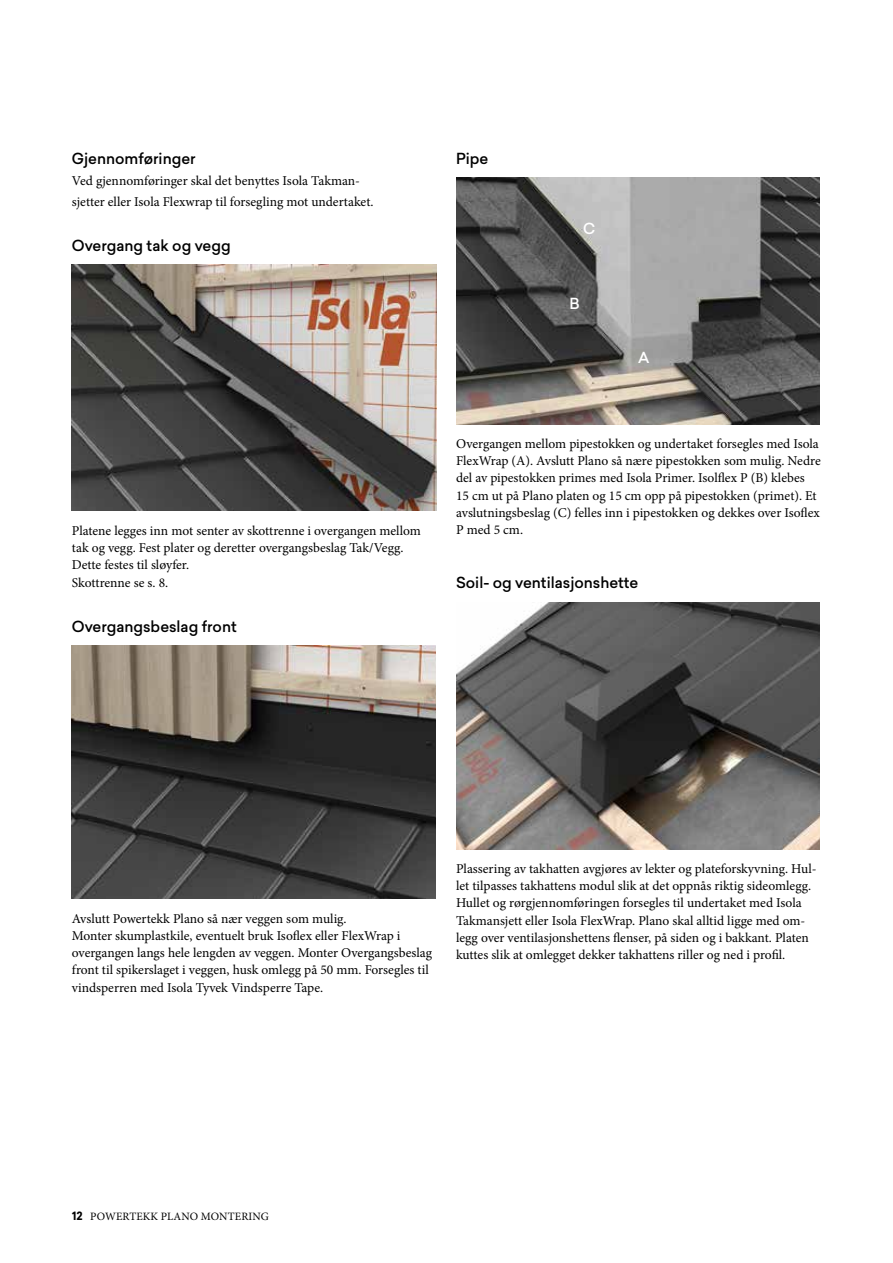
<style>
.page{position:relative;width:893px;height:1263px;background:#fff}
.page>*{position:absolute;margin:0;border:0;box-sizing:border-box;transform-origin:0 0}
.t1{font:500 15px "Sailec";color:#000}
.t2{font:500 15px "Sailec";color:#fff}
.t3{font:13.5px/17.2px "Minion Pro";color:#000}
.t4{font:11.25px "Minion Pro";letter-spacing:.01em;color:#000}
.s1{font-family:"Sailec";font-weight:700}
</style>
<div class="page">
<img style="left:72px;top:265px;width:365px;height:245px">
<img style="left:72px;top:646px;width:364px;height:253px">
<img style="left:456px;top:178px;width:364px;height:246px">
<img style="left:456px;top:603px;width:364px;height:246px">
<p class="t1" style="left:72px;top:148px;width:125px">Gjennomføringer</p>
<p class="t3" style="left:72px;top:170px;width:303px;line-height:21px">Ved gjennomføringer skal det benyttes Isola Takman&shy;sjetter eller Isola Flexwrap til forsegling mot undertaket.</p>
<p class="t1" style="left:72px;top:235px;width:160px">Overgang tak og vegg</p>
<p class="t3" style="left:72px;top:522px;width:350px">Platene legges inn mot senter av skottrenne i overgangen mellom tak og vegg. Fest plater og deretter overgangsbeslag Tak/Vegg.<br>Dette festes til sløyfer.<br>Skottrenne se s. 8.</p>
<p class="t1" style="left:72px;top:616px;width:166px">Overgangsbeslag front</p>
<p class="t1" style="left:456px;top:148px;width:34px">Pipe</p>
<p class="t2" style="left:583px;top:218px;width:14px">C</p>
<p class="t2" style="left:569px;top:293px;width:12px">B</p>
<p class="t2" style="left:638px;top:347px;width:13px">A</p>
<p class="t3" style="left:456px;top:435px;width:366px">Overgangen mellom pipestokken og undertaket forsegles med Isola FlexWrap (A). Avslutt Plano så nære pipestokken som mulig. Nedre del av pipestokken primes med Isola Primer. Isolflex P (B) klebes 15 cm ut på Plano platen og 15 cm opp på pipestokken (primet). Et avslutningsbeslag (C) felles inn i pipestokken og dekkes over Isoflex P med 5 cm.</p>
<p class="t1" style="left:456px;top:572px;width:184px">Soil- og ventilasjonshette</p>
<p class="t3" style="left:72px;top:910px;width:362px">Avslutt Powertekk Plano så nær veggen som mulig.<br>Monter skumplastkile, eventuelt bruk Isoflex eller FlexWrap i overgangen langs hele lengden av veggen. Monter Overgangsbeslag front til spikerslaget i veggen, husk omlegg på 50 mm. Forsegles til vindsperren med Isola Tyvek Vindsperre Tape.</p>
<p class="t3" style="left:456px;top:860px;width:362px">Plassering av takhatten avgjøres av lekter og plateforskyvning. Hul&shy;let tilpasses takhattens modul slik at det oppnås riktig sideomlegg.<br>Hullet og rørgjennomføringen forsegles til undertaket med Isola Takmansjett eller Isola FlexWrap. Plano skal alltid ligge med om&shy;legg over ventilasjonshettens flenser, på siden og i bakkant. Platen kuttes slik at omlegget dekker takhattens riller og ned i profil.</p>
<p class="t4" style="left:72px;top:1209px;width:198px"><span class="s1">12</span> POWERTEKK PLANO MONTERING</p>
</div>
